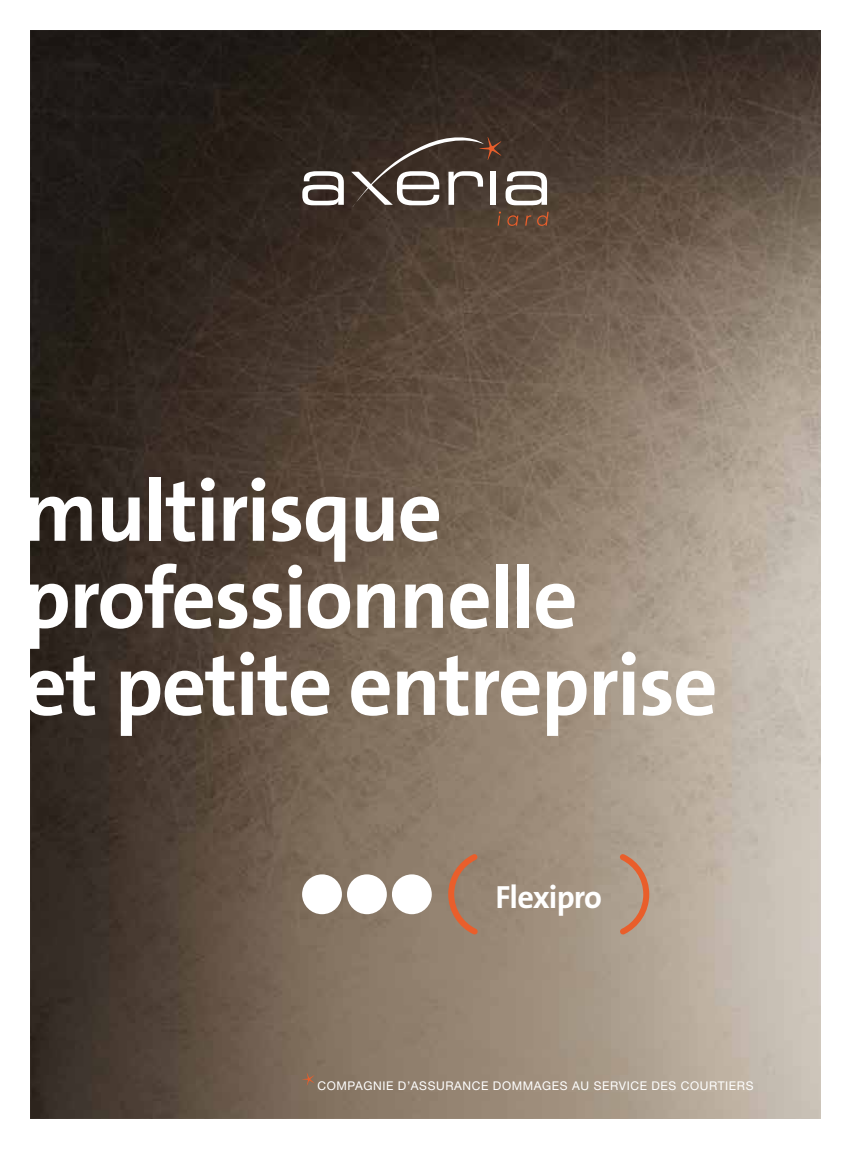
<style>
.page{position:relative;width:851px;height:1149px;background:#fff}
.page>*{position:absolute;margin:0;border:0;box-sizing:border-box;transform-origin:0 0}
.t1{font:700 87px/87px "The Sans B7";letter-spacing:-.02em;color:#fff}
.t2{font:700 32.25px "The Sans B7";letter-spacing:-.025em;color:#fff}
.t3{font:12px "Helvetica Neue LT Std";letter-spacing:.05em;color:#fff}
</style>
<div class="page">
<img style="left:31px;top:31px;width:788px;height:1086px">
<svg style="left:302px;top:171px;width:42px;height:34px"></svg>
<svg style="left:351px;top:133px;width:197px;height:93px;background:#5e5148"></svg>
<svg style="left:302px;top:1072px;width:12px;height:13px"></svg>
<div style="left:302px;top:874px;width:40px;height:39px;background:#fff;border-radius:50%"></div>
<div style="left:347px;top:874px;width:40px;height:39px;background:#fff;border-radius:50%"></div>
<div style="left:392px;top:874px;width:39px;height:39px;background:#fff;border-radius:50%"></div>
<svg style="left:445px;top:848px;width:37px;height:91px;background:#a37c65"></svg>
<svg style="left:614px;top:848px;width:38px;height:91px;background:#b8957f"></svg>
<h1 class="t1" style="left:22px;top:472px;width:697px">multirisque professionnelle<br>et petite entreprise</h1>
<h2 class="t2" style="left:495px;top:879px;width:108px">Flexipro</h2>
<p class="t3" style="left:317px;top:1077px;width:437px">COMPAGNIE D’ASSURANCE DOMMAGES AU SERVICE DES COURTIERS</p>
</div>
